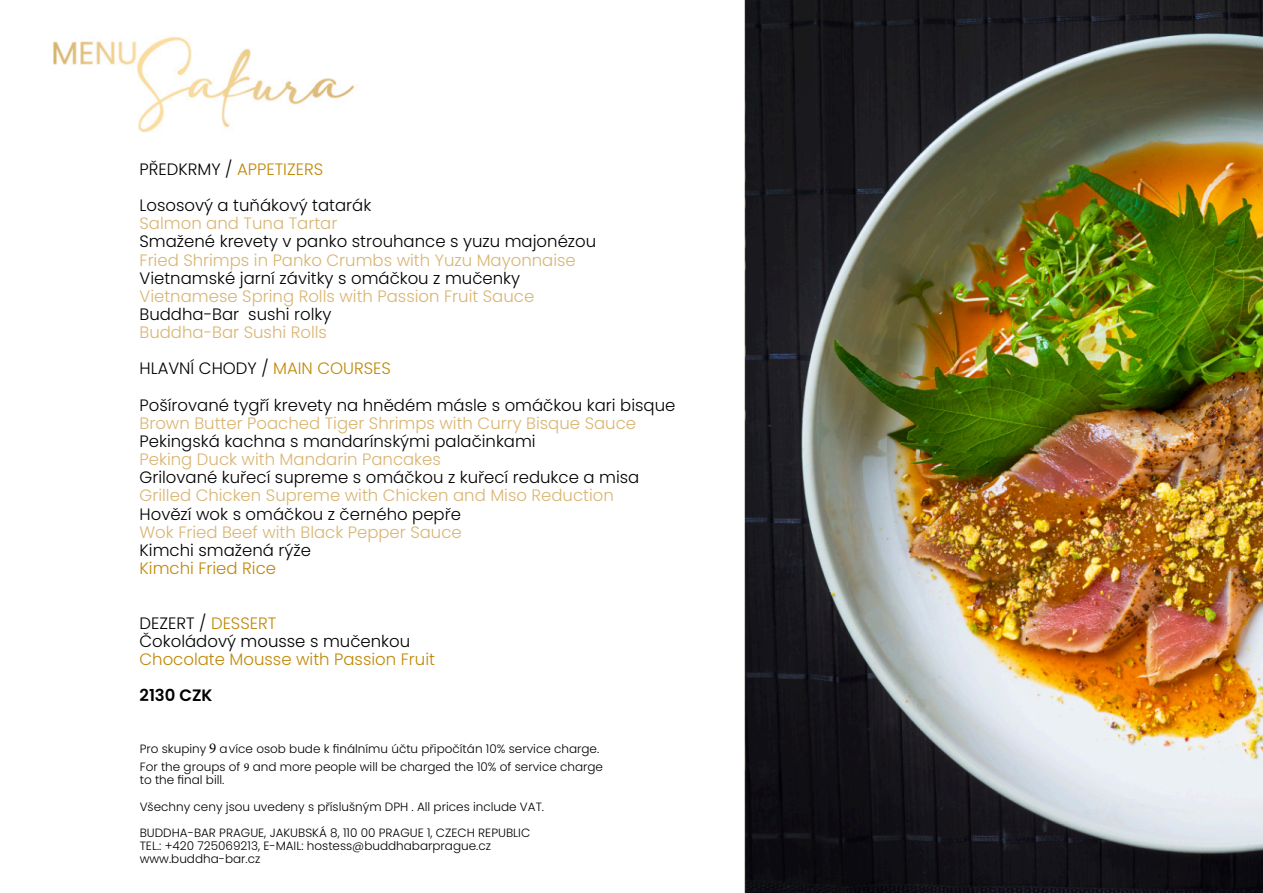
<style>
.page{position:relative;width:1263px;height:893px;background:#fff}
.page>*{position:absolute;margin:0;border:0;box-sizing:border-box;transform-origin:0 0}
.t1{font:300 16.5px/18.1px "Poppins";color:#000}
.t2{font:300 16.5px/18.1px "Poppins";color:#c08806}
.t3{font:600 16.5px "Poppins";color:#000}
.t4{font:300 12px/18px "Poppins";color:#000}
.s1{color:#000}
.s2{color:#d9b572}
.s3{color:#c08806}
.s4{font-family:"Minion Pro";font-weight:400;font-size:15px}
.s5{font-family:"Minion Pro";font-weight:400}
</style>
<div class="page">
<img style="left:53px;top:0;width:1210px;height:893px">
<p class="t2" style="left:140px;top:160px;width:185px"><span class="s1">PŘEDKRMY /</span> APPETIZERS</p>
<p class="t1" style="left:140px;top:196px;width:458px">Lososový a tuňákový tatarák<br><span class="s2">Salmon and Tuna Tartar<br></span>Smažené krevety v panko strouhance s yuzu majonézou <span class="s2">Fried Shrimps in Panko Crumbs with Yuzu Mayonnaise </span>Vietnamské jarní závitky s omáčkou z mučenky <span class="s2">Vietnamese Spring Rolls with Passion Fruit Sauce </span>Buddha-Bar sushi rolky<br><span class="s2">Buddha-Bar Sushi Rolls</span></p>
<p class="t1" style="left:140px;top:360px;width:253px">HLAVNÍ CHODY / <span class="s3">MAIN COURSES</span></p>
<p class="t1" style="left:140px;top:396px;width:537px">Pošírované tygří krevety na hnědém másle s omáčkou kari bisque <span class="s2">Brown Butter Poached Tiger Shrimps with Curry Bisque Sauce </span>Pekingská kachna s mandarínskými palačinkami<br><span class="s2">Peking Duck with Mandarin Pancakes<br></span>Grilované kuřecí supreme s omáčkou z kuřecí redukce a misa <span class="s2">Grilled Chicken Supreme with Chicken and Miso Reduction<br></span>Hovězí wok s omáčkou z černého pepře<br><span class="s2">Wok Fried Beef with Black Pepper Sauce<br></span>Kimchi smažená rýže<br><span class="s3">Kimchi Fried Rice</span></p>
<p class="t2" style="left:140px;top:614px;width:297px"><span class="s1">DEZERT /</span> DESSERT<br><span class="s1">Čokoládový mousse s mučenkou<br></span>Chocolate Mousse with Passion Fruit</p>
<p class="t3" style="left:140px;top:684px;width:75px">2130 CZK</p>
<p class="t4" style="left:140px;top:740px;width:465px">Pro skupiny <span class="s4">9</span> a více osob bude k finálnímu účtu připočítán 10% service charge.<br>For the groups of <span class="s5">9</span> and more people will be charged the 10% of service charge</p>
<p class="t4" style="left:140px;top:771px;width:86px">to the final bill.</p>
<p class="t4" style="left:140px;top:793px;width:406px;line-height:26.4px">Všechny ceny jsou uvedeny s příslušným DPH . All prices include VAT.<br>BUDDHA-BAR PRAGUE, JAKUBSKÁ 8, 110 00 PRAGUE 1, CZECH REPUBLIC</p>
<p class="t4" style="left:140px;top:839px;width:353px;line-height:13.2px">TEL.: +420 725069213, E-MAIL: hostess@buddhabarprague.cz www.buddha-bar.cz</p>
</div>
